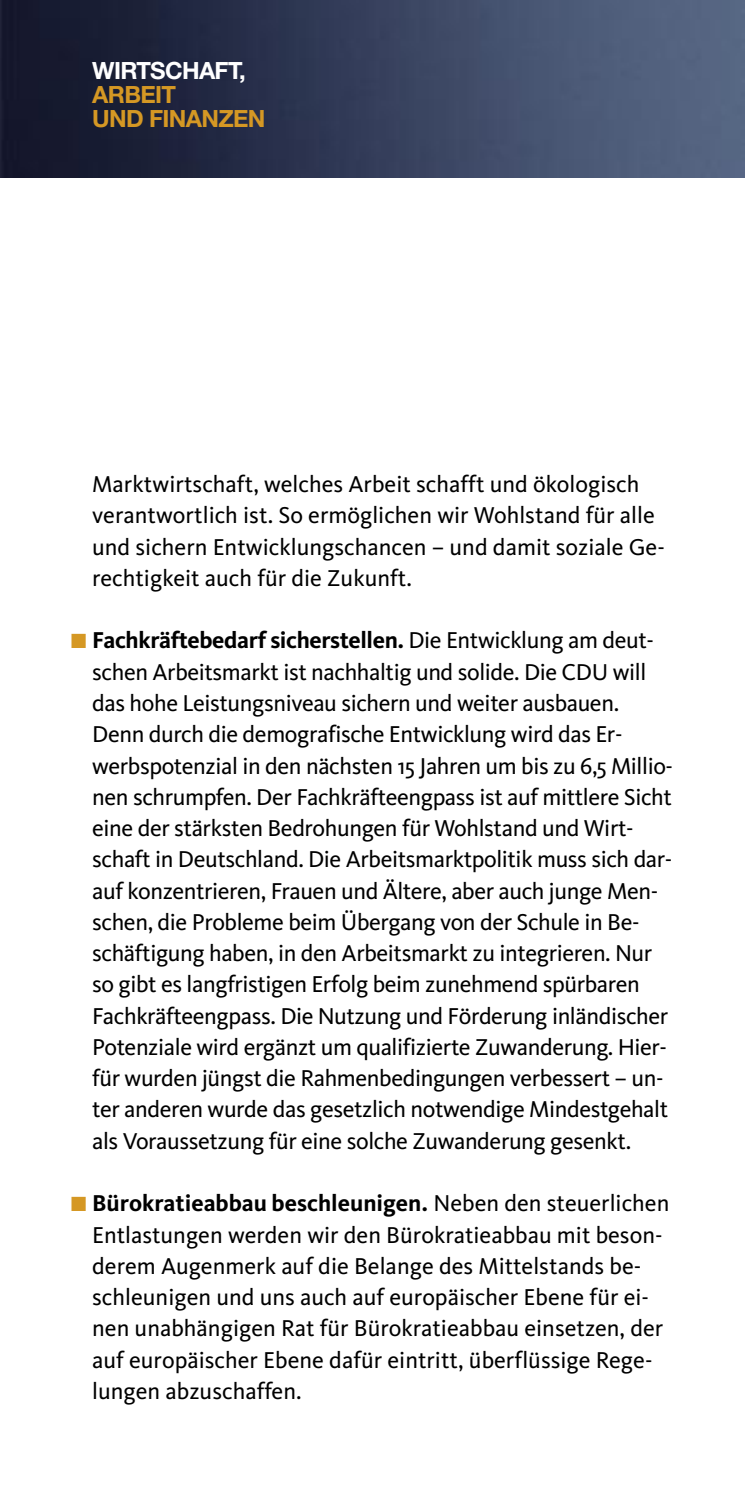
<style>
.page{position:relative;width:745px;height:1489px;background:#fff}
.page>*{position:absolute;margin:0;border:0;box-sizing:border-box;transform-origin:0 0}
.t1{font:23.75px/31.2px "CDU Kievit";letter-spacing:-.015em;color:#000}
.t2{font:700 23.75px/23.8px "Helvetica Neue";letter-spacing:-.03em;color:#d59824}
.t3{font:700 23.75px "Helvetica Neue";letter-spacing:-.03em;color:#fff}
.s1{font-weight:700}
</style>
<div class="page">
<img style="left:0;top:0;width:744px;height:177px">
<p class="t3" style="left:92px;top:56px;width:155px">WIRTSCHAFT,</p>
<p class="t2" style="left:92px;top:82px;width:175px">ARBEIT<br>UND FINANZEN</p>
<p class="t1" style="left:92px;top:471px;width:573px">Marktwirtschaft, welches Arbeit schafft und ökologisch verantwortlich ist. So ermöglichen wir Wohlstand für alle und sichern Entwicklungschancen – und damit soziale Ge&shy;rechtigkeit auch für die Zukunft.</p>
<p class="t1" style="left:92px;top:627px;width:582px"><span class="s1">Fachkräftebedarf sicherstellen.</span> Die Entwicklung am deut&shy;schen Arbeitsmarkt ist nachhaltig und solide. Die CDU will das hohe Leistungsniveau sichern und weiter ausbauen.<br>Denn durch die demografische Entwicklung wird das Er&shy;werbspotenzial in den nächsten 15 Jahren um bis zu 6,5 Millio&shy;nen schrumpfen. Der Fachkräfteengpass ist auf mittlere Sicht eine der stärksten Bedrohungen für Wohlstand und Wirt&shy;schaft in Deutschland. Die Arbeitsmarktpolitik muss sich dar&shy;auf konzentrieren, Frauen und Ältere, aber auch junge Men&shy;schen, die Probleme beim Übergang von der Schule in Be&shy;schäftigung haben, in den Arbeitsmarkt zu integrieren. Nur so gibt es langfristigen Erfolg beim zunehmend spürbaren Fachkräfteengpass. Die Nutzung und Förderung inländischer Potenziale wird ergänzt um qualifizierte Zuwanderung. Hier&shy;für wurden jüngst die Rahmenbedingungen verbessert – un&shy;ter anderen wurde das gesetzlich notwendige Mindestgehalt als Voraussetzung für eine solche Zuwanderung gesenkt.</p>
<p class="t1" style="left:92px;top:1189px;width:578px"><span class="s1">Bürokratieabbau beschleunigen.</span> Neben den steuerlichen Entlastungen werden wir den Bürokratieabbau mit beson&shy;derem Augenmerk auf die Belange des Mittelstands be&shy;schleunigen und uns auch auf europäischer Ebene für ei&shy;nen unabhängigen Rat für Bürokratieabbau einsetzen, der auf europäischer Ebene dafür eintritt, überflüssige Rege&shy;lungen abzuschaffen.</p>
</div>
